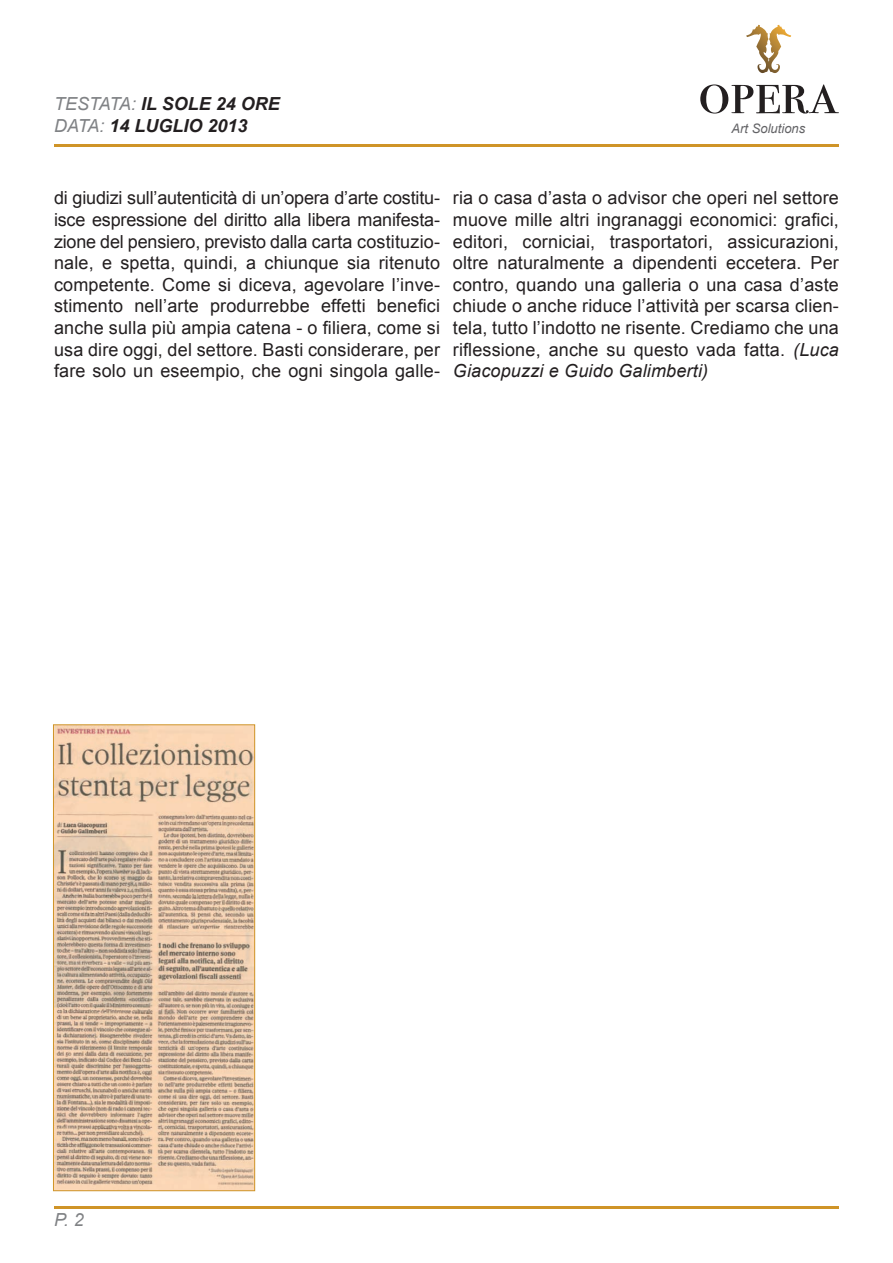
<style>
.page{position:relative;width:893px;height:1263px;background:#fff}
.page>*{position:absolute;margin:0;border:0;box-sizing:border-box;transform-origin:0 0}
.t1{font:18px/21.6px "Arial";letter-spacing:.01em;color:#231f20;text-align:justify}
.t2{font:italic 700 18px/21.6px "Arial";color:#231f20}
.t3{font:italic 18px "Arial";color:#808285}
.t4{font:italic 13.05px "Arial";color:#636366}
.s1{font-weight:400;color:#808285}
.s2{font-style:italic}
</style>
<div class="page">
<svg style="left:700px;top:84px;width:139px;height:30px"></svg>
<svg style="left:746px;top:25px;width:45px;height:49px"></svg>
<hr style="left:54px;top:144px;width:785px;height:3px;background:#cf9428">
<hr style="left:54px;top:1206px;width:785px;height:3px;background:#cf9428">
<img style="left:55px;top:726px;width:198px;height:463px">
<div style="left:53px;top:724px;width:202px;height:467px;border:1px solid #cf9428"></div>
<p class="t2" style="left:54px;top:94px;width:227px"><span class="s1">TESTATA:</span> IL SOLE 24 ORE<br><span class="s1">DATA:</span> 14 LUGLIO</p>
<p class="t2" style="left:207px;top:115px;width:42px">2013</p>
<p class="t4" style="left:731px;top:120px;width:75px">Art Solutions</p>
<p class="t1" style="left:54px;top:188px;width:388px">di giudizi sull’autenticità di un’opera d’arte costitu&shy;isce espressione del diritto alla libera manifesta&shy;zione del pensiero, previsto dalla carta costituzio&shy;nale, e spetta, quindi, a chiunque sia ritenuto competente. Come si diceva, agevolare l’inve&shy;stimento nell’arte produrrebbe effetti benefici anche sulla più ampia catena - o filiera, come si usa dire oggi, del settore. Basti considerare, per fare solo un eseempio, che ogni singola galle-</p>
<p class="t1" style="left:453px;top:188px;width:388px">ria o casa d’asta o advisor che operi nel settore muove mille altri ingranaggi economici: grafici, editori, corniciai, trasportatori, assicurazioni, oltre naturalmente a dipendenti eccetera. Per contro, quando una galleria o una casa d’aste chiude o anche riduce l’attività per scarsa clien&shy;tela, tutto l’indotto ne risente. Crediamo che una riflessione, anche su questo vada fatta. <span class="s2">(Luca Giacopuzzi e Guido Galimberti)</span></p>
<p class="t3" style="left:54px;top:1208px;width:31px">P. 2</p>
</div>
